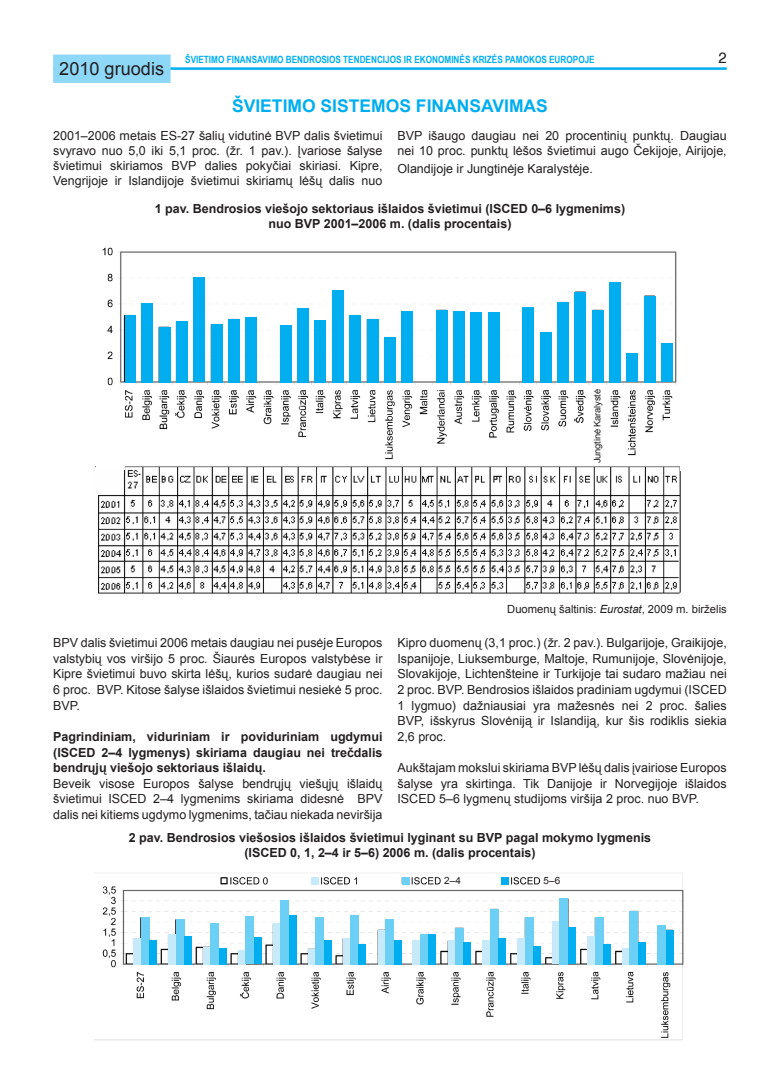
<style>
.page{position:relative;width:780px;height:1088px;background:#fff}
.page>*{position:absolute;margin:0;border:0;box-sizing:border-box;transform-origin:0 0}
.t1{font:18.12px "Arial";color:#231f20}
.ANTRASTĖ{font:700 17.5px "Arial";color:#00aeef}
.t2{font:15px "Helvetica LT";color:#231f20}
.Įprastasis{font:12.5px/15.6px "Arial";color:#231f20;text-align:justify}
.Įprastasis-2{font:700 12.5px/15px "Arial";color:#231f20;text-align:center}
.Įprastasis-3{font:11.25px "Arial";color:#231f20}
.Įprastasis-4{font:700 10px "Arial Narrow";color:#00aeef}
.A_BODY{font:10px "Arial";color:#231f20}
.A_BODY-2{font:9.12px "Arial";letter-spacing:-.02em;color:#231f20}
.s1{font-style:italic}
</style>
<div class="page">
<hr style="left:53px;top:67px;width:673px;height:3px;background:#00aeef">
<div style="left:53px;top:55px;width:118px;height:28px;background:#8dd7f7"></div>
<img style="left:98px;top:247px;width:583px;height:347px">
<div style="left:125px;top:315px;width:10px;height:67px;background:#00aeef"></div>
<div style="left:142px;top:303px;width:11px;height:79px;background:#00aeef"></div>
<div style="left:159px;top:327px;width:11px;height:55px;background:#00aeef"></div>
<div style="left:176px;top:321px;width:11px;height:61px;background:#00aeef"></div>
<div style="left:194px;top:277px;width:11px;height:105px;background:#00aeef"></div>
<div style="left:211px;top:324px;width:11px;height:58px;background:#00aeef"></div>
<div style="left:228px;top:319px;width:11px;height:63px;background:#00aeef"></div>
<div style="left:246px;top:317px;width:11px;height:65px;background:#00aeef"></div>
<div style="left:280px;top:325px;width:11px;height:57px;background:#00aeef"></div>
<div style="left:297px;top:308px;width:11px;height:74px;background:#00aeef"></div>
<div style="left:315px;top:320px;width:11px;height:62px;background:#00aeef"></div>
<div style="left:332px;top:290px;width:11px;height:92px;background:#00aeef"></div>
<div style="left:349px;top:315px;width:12px;height:67px;background:#00aeef"></div>
<div style="left:367px;top:319px;width:11px;height:63px;background:#00aeef"></div>
<div style="left:384px;top:337px;width:11px;height:45px;background:#00aeef"></div>
<div style="left:401px;top:311px;width:11px;height:71px;background:#00aeef"></div>
<div style="left:436px;top:310px;width:11px;height:72px;background:#00aeef"></div>
<div style="left:453px;top:311px;width:11px;height:71px;background:#00aeef"></div>
<div style="left:471px;top:312px;width:11px;height:70px;background:#00aeef"></div>
<div style="left:488px;top:312px;width:11px;height:70px;background:#00aeef"></div>
<div style="left:522px;top:307px;width:12px;height:75px;background:#00aeef"></div>
<div style="left:540px;top:332px;width:11px;height:50px;background:#00aeef"></div>
<div style="left:557px;top:302px;width:11px;height:80px;background:#00aeef"></div>
<div style="left:574px;top:292px;width:12px;height:90px;background:#00aeef"></div>
<div style="left:592px;top:310px;width:11px;height:72px;background:#00aeef"></div>
<div style="left:609px;top:282px;width:11px;height:100px;background:#00aeef"></div>
<div style="left:644px;top:296px;width:11px;height:86px;background:#00aeef"></div>
<div style="left:661px;top:343px;width:11px;height:39px;background:#00aeef"></div>
<div style="left:626px;top:353px;width:11px;height:29px;background:#00aeef"></div>
<img style="left:94px;top:873px;width:590px;height:167px">
<div style="left:444px;top:877px;width:14px;height:9px;background:#fff"></div>
<div style="left:543px;top:876px;width:14px;height:9px;background:#fff"></div>
<div style="left:311px;top:877px;width:7px;height:7px;background:#c6eafa"></div>
<div style="left:402px;top:877px;width:7px;height:7px;background:#6bcff6"></div>
<div style="left:501px;top:877px;width:7px;height:7px;background:#00aeef"></div>
<div style="left:133px;top:938px;width:8px;height:26px;background:#c6eafa"></div>
<div style="left:141px;top:917px;width:8px;height:47px;background:#6bcff6"></div>
<div style="left:149px;top:940px;width:8px;height:24px;background:#00aeef"></div>
<div style="left:168px;top:934px;width:8px;height:30px;background:#c6eafa"></div>
<div style="left:176px;top:919px;width:8px;height:45px;background:#6bcff6"></div>
<div style="left:184px;top:936px;width:8px;height:28px;background:#00aeef"></div>
<div style="left:203px;top:946px;width:8px;height:18px;background:#c6eafa"></div>
<div style="left:210px;top:923px;width:9px;height:41px;background:#6bcff6"></div>
<div style="left:219px;top:948px;width:7px;height:16px;background:#00aeef"></div>
<div style="left:238px;top:950px;width:8px;height:14px;background:#c6eafa"></div>
<div style="left:245px;top:916px;width:9px;height:48px;background:#6bcff6"></div>
<div style="left:254px;top:937px;width:7px;height:27px;background:#00aeef"></div>
<div style="left:273px;top:923px;width:7px;height:41px;background:#c6eafa"></div>
<div style="left:280px;top:900px;width:9px;height:64px;background:#6bcff6"></div>
<div style="left:289px;top:914px;width:7px;height:50px;background:#00aeef"></div>
<div style="left:308px;top:948px;width:7px;height:16px;background:#c6eafa"></div>
<div style="left:315px;top:917px;width:9px;height:47px;background:#6bcff6"></div>
<div style="left:324px;top:940px;width:7px;height:24px;background:#00aeef"></div>
<div style="left:343px;top:938px;width:7px;height:26px;background:#c6eafa"></div>
<div style="left:350px;top:915px;width:9px;height:49px;background:#6bcff6"></div>
<div style="left:359px;top:944px;width:7px;height:20px;background:#00aeef"></div>
<div style="left:378px;top:929px;width:7px;height:35px;background:#c6eafa"></div>
<div style="left:385px;top:919px;width:8px;height:45px;background:#6bcff6"></div>
<div style="left:394px;top:940px;width:7px;height:24px;background:#00aeef"></div>
<div style="left:412px;top:940px;width:8px;height:24px;background:#c6eafa"></div>
<div style="left:420px;top:934px;width:8px;height:30px;background:#6bcff6"></div>
<div style="left:428px;top:934px;width:8px;height:30px;background:#00aeef"></div>
<div style="left:448px;top:940px;width:7px;height:24px;background:#c6eafa"></div>
<div style="left:455px;top:927px;width:8px;height:37px;background:#6bcff6"></div>
<div style="left:463px;top:942px;width:8px;height:22px;background:#00aeef"></div>
<div style="left:482px;top:940px;width:8px;height:24px;background:#c6eafa"></div>
<div style="left:490px;top:909px;width:8px;height:55px;background:#6bcff6"></div>
<div style="left:498px;top:938px;width:8px;height:26px;background:#00aeef"></div>
<div style="left:517px;top:938px;width:8px;height:26px;background:#c6eafa"></div>
<div style="left:525px;top:917px;width:8px;height:47px;background:#6bcff6"></div>
<div style="left:533px;top:946px;width:8px;height:18px;background:#00aeef"></div>
<div style="left:552px;top:921px;width:8px;height:43px;background:#c6eafa"></div>
<div style="left:559px;top:898px;width:9px;height:66px;background:#6bcff6"></div>
<div style="left:568px;top:927px;width:7px;height:37px;background:#00aeef"></div>
<div style="left:587px;top:936px;width:8px;height:28px;background:#c6eafa"></div>
<div style="left:594px;top:917px;width:9px;height:47px;background:#6bcff6"></div>
<div style="left:603px;top:944px;width:7px;height:20px;background:#00aeef"></div>
<div style="left:622px;top:948px;width:7px;height:16px;background:#c6eafa"></div>
<div style="left:629px;top:911px;width:9px;height:53px;background:#6bcff6"></div>
<div style="left:638px;top:942px;width:7px;height:22px;background:#00aeef"></div>
<div style="left:657px;top:925px;width:8px;height:39px;background:#6bcff6"></div>
<div style="left:665px;top:929px;width:8px;height:35px;background:#00aeef"></div>
<div style="left:96px;top:463px;width:28px;height:6px;background:#fff"></div>
<div style="left:592px;top:389px;width:11px;height:44px;background:#fff"></div>
<p class="t1" style="left:59px;top:57px;width:106px">2010 gruodis</p>
<p class="Įprastasis-4" style="left:185px;top:52px;width:411px">ŠVIETIMO FINANSAVIMO BENDROSIOS TENDENCIJOS IR EKONOMINĖS KRIZĖS PAMOKOS EUROPOJE</p>
<p class="t2" style="left:718px;top:49px;width:10px">2</p>
<p class="ANTRASTĖ" style="left:232px;top:94px;width:23px">Švietimo</p>
<p class="ANTRASTĖ" style="left:320px;top:94px;width:42px">sistemo</p>
<p class="ANTRASTĖ" style="left:399px;top:94px;width:150px">s finansavimas</p>
<p class="Įprastasis" style="left:53px;top:128px;width:331px;line-height:15px">2001–2006 metais ES-27 šalių vidutinė BVP dalis švietimui svyravo nuo 5,0 iki 5,1 proc. (žr. 1 pav.). Įvariose šalyse švietimui skiriamos BVP dalies pokyčiai skiriasi. Kipre, Vengrijoje ir Islandijoje švietimui skiriamų lėšų dalis nuo</p>
<p class="Įprastasis" style="left:397px;top:128px;width:331px;line-height:15px">BVP išaugo daugiau nei 20 procentinių punktų. Daugiau nei 10 proc. punktų lėšos švietimui augo Čekijoje, Airijoje,</p>
<p class="Įprastasis" style="left:397px;top:161px;width:197px">Olandijoje ir Jungtinėje Karalystėje.</p>
<p class="Įprastasis-2" style="left:155px;top:202px;width:472px">1 pav. Bendrosios viešojo sektoriaus išlaidos švietimui (ISCED 0–6 lygmenims) nuo BVP 2001–2006 m. (dalis procentais)</p>
<p class="A_BODY-2" style="left:591px;top:463px;width:75px;rotate:-90deg">Jungtinė Karalystė</p>
<p class="Įprastasis-3" style="left:507px;top:601px;width:221px">Duomenų šaltinis: <span class="s1">Eurostat</span>, 2009 m. birželis</p>
<p class="Įprastasis" style="left:397px;top:635px;width:331px">Kipro duomenų (3,1 proc.) (žr. 2 pav.). Bulgarijoje, Graikijoje, Ispanijoje, Liuksemburge, Maltoje, Rumunijoje, Slovėnijoje, Slovakijoje, Lichtenšteine ir Turkijoje tai sudaro mažiau nei 2 proc. BVP. Bendrosios išlaidos pradiniam ugdymui (ISCED 1 lygmuo) dažniausiai yra mažesnės nei 2 proc. šalies BVP, išskyrus Slovėniją ir Islandiją, kur šis rodiklis siekia 2,6 proc.</p>
<p class="Įprastasis" style="left:397px;top:760px;width:331px">Aukštajam mokslui skiriama BVP lėšų dalis įvairiose Europos šalyse yra skirtinga. Tik Danijoje ir Norvegijoje išlaidos ISCED 5–6 lygmenų studijoms viršija 2 proc. nuo BVP.</p>
<p class="Įprastasis-2" style="left:129px;top:830px;width:523px">2 pav. Bendrosios viešosios išlaidos švietimui lyginant su BVP pagal mokymo lygmenis (ISCED 0, 1, 2–4 ir 5–6) 2006 m. (dalis procentais)</p>
<p class="A_BODY" style="left:444px;top:874px;width:18px">2–4</p>
<p class="A_BODY" style="left:543px;top:874px;width:18px">5–6</p>
<p class="Įprastasis" style="left:53px;top:635px;width:331px">BPV dalis švietimui 2006 metais daugiau nei pusėje Europos valstybių vos viršijo 5 proc. Šiaurės Europos valstybėse ir Kipre švietimui buvo skirta lėšų, kurios sudarė daugiau nei 6 proc. BVP. Kitose šalyse išlaidos švietimui nesiekė 5 proc.<br>BVP.</p>
<p class="Įprastasis-2" style="left:53px;top:729px;width:331px;line-height:15.6px;text-align:justify">Pagrindiniam, viduriniam ir poviduriniam ugdymui (ISCED 2–4 lygmenys) skiriama daugiau nei trečdalis bendrųjų viešojo sektoriaus išlaidų.</p>
<p class="Įprastasis" style="left:53px;top:776px;width:331px">Beveik visose Europos šalyse bendrųjų viešųjų išlaidų švietimui ISCED 2–4 lygmenims skiriama didesnė BPV dalis nei kitiems ugdymo lygmenims, tačiau niekada neviršija</p>
</div>
